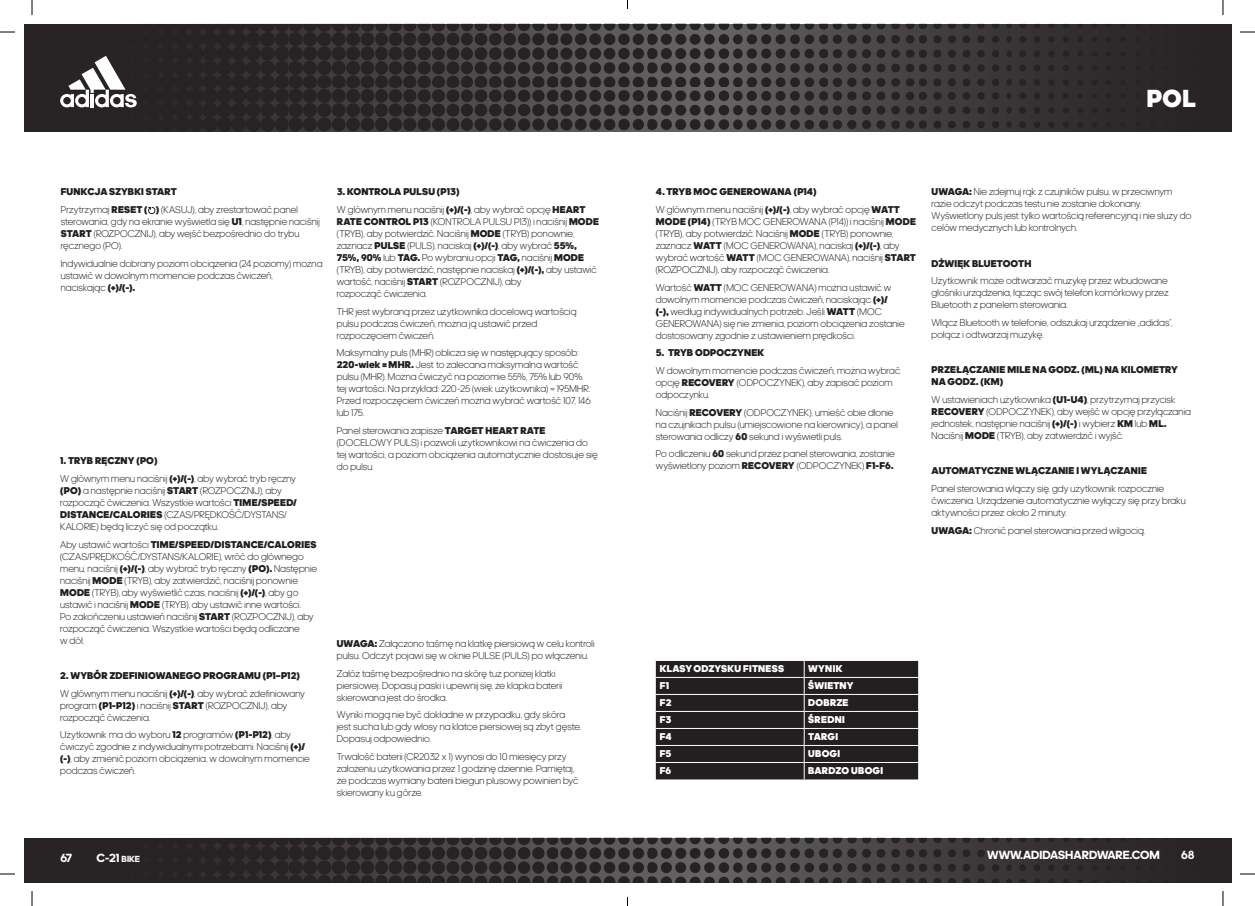
<style>
.page{position:relative;width:1255px;height:906px;background:#fff}
.page>*{position:absolute;margin:0;border:0;box-sizing:border-box;transform-origin:0 0}
.t1{font:900 25px "adineue PROTT";color:#fff}
.t2{font:700 12px "adineue PRO";color:#fff}
.t3{font:300 10px/12px "adineue PROTT";letter-spacing:.01em;color:#231f20}
.t4{font:900 10px/12px "adineue PROTT";letter-spacing:.015em;color:#231f20}
.t5{font:900 10px "adineue PROTT";letter-spacing:.025em;color:#fff}
.s1{font-weight:900}
.s2{font-size:9px}
</style>
<div class="page">
<img style="left:24px;top:24px;width:1207px;height:107px">
<img style="left:24px;top:838px;width:1207px;height:44px">
<svg style="left:60px;top:56px;width:77px;height:51px"></svg>
<svg style="left:656px;top:660px;width:262px;height:119px;background:#302c2d"></svg>
<svg style="left:148px;top:206px;width:7px;height:9px"></svg>
<svg style="left:0;top:31px;width:15px;height:2px"></svg>
<svg style="left:1240px;top:31px;width:15px;height:2px"></svg>
<svg style="left:0;top:873px;width:15px;height:2px"></svg>
<svg style="left:1240px;top:873px;width:15px;height:2px"></svg>
<svg style="left:31px;top:0;width:2px;height:15px"></svg>
<svg style="left:31px;top:891px;width:2px;height:15px"></svg>
<svg style="left:1222px;top:0;width:1px;height:15px"></svg>
<svg style="left:1222px;top:891px;width:1px;height:15px"></svg>
<p class="t4" style="left:61px;top:186px;width:117px">FUNKCJA SZYBKI START</p>
<p class="t3" style="left:61px;top:204px;width:260px">Przytrzymaj <span class="s1">RESET ( )</span> (KASUJ), aby zrestartować panel sterowania, gdy na ekranie wyświetla się <span class="s1">U1</span>, następnie naciśnij <span class="s1">START</span> (ROZPOCZNIJ), aby wejść bezpośrednio do trybu ręcznego (PO).</p>
<p class="t3" style="left:61px;top:257px;width:263px">Indywidualnie dobrany poziom obciążenia (24 poziomy) można ustawić w dowolnym momencie podczas ćwiczeń,<br>naciskając <span class="s1">(+)/(-).</span></p>
<p class="t4" style="left:60px;top:455px;width:99px">1. TRYB RĘCZNY (PO)</p>
<p class="t3" style="left:60px;top:473px;width:238px">W głównym menu naciśnij <span class="s1">(+)/(-)</span>, aby wybrać tryb ręczny <span class="s1">(PO)</span> a następnie naciśnij <span class="s1">START</span> (ROZPOCZNIJ), aby rozpocząć ćwiczenia. Wszystkie wartości <span class="s1">TIME/SPEED/ DISTANCE/CALORIES</span> (CZAS/PRĘDKOŚĆ/DYSTANS/ KALORIE) będą liczyć się od początku.</p>
<p class="t3" style="left:60px;top:538px;width:258px">Aby ustawić wartości <span class="s1">TIME/SPEED/DISTANCE/CALORIES </span>(CZAS/PRĘDKOŚĆ/DYSTANS/KALORIE), wróć do głównego menu, naciśnij <span class="s1">(+)/(-)</span>, aby wybrać tryb ręczny <span class="s1">(PO).</span> Następnie naciśnij <span class="s1">MODE</span> (TRYB), aby zatwierdzić, naciśnij ponownie <span class="s1">MODE</span> (TRYB), aby wyświetlić czas, naciśnij <span class="s1">(+)/(-)</span>, aby go ustawić i naciśnij <span class="s1">MODE</span> (TRYB), aby ustawić inne wartości.<br>Po zakończeniu ustawień naciśnij <span class="s1">START</span> (ROZPOCZNIJ), aby rozpocząć ćwiczenia. Wszystkie wartości będą odliczane<br>w dół.</p>
<p class="t4" style="left:60px;top:669px;width:241px">2. WYBÓR ZDEFINIOWANEGO PROGRAMU (P1–P12)</p>
<p class="t3" style="left:60px;top:687px;width:246px">W głównym menu naciśnij <span class="s1">(+)/(-)</span>, aby wybrać zdefiniowany program <span class="s1">(P1-P12)</span> i naciśnij <span class="s1">START</span> (ROZPOCZNIJ), aby rozpocząć ćwiczenia.</p>
<p class="t3" style="left:60px;top:729px;width:251px">Użytkownik ma do wyboru <span class="s1">12</span> programów <span class="s1">(P1-P12)</span>, aby ćwiczyć zgodnie z indywidualnymi potrzebami. Naciśnij <span class="s1">(+)/ (-)</span>, aby zmienić poziom obciążenia, w dowolnym momencie podczas ćwiczeń.</p>
<p class="t4" style="left:337px;top:186px;width:124px">3. KONTROLA PULSU (P13)</p>
<p class="t3" style="left:337px;top:204px;width:264px">W głównym menu naciśnij <span class="s1">(+)/(-)</span>, aby wybrać opcję <span class="s1">HEART RATE CONTROL P13</span> (KONTROLA PULSU P13)) i naciśnij <span class="s1">MODE </span>(TRYB), aby potwierdzić. Naciśnij <span class="s1">MODE</span> (TRYB) ponownie, zaznacz <span class="s1">PULSE</span> (PULS), naciskaj <span class="s1">(+)/(-)</span>, aby wybrać <span class="s1">55%, 75%, 90%</span> lub <span class="s1">TAG.</span> Po wybraniu opcji <span class="s1">TAG,</span> naciśnij <span class="s1">MODE </span>(TRYB), aby potwierdzić, następnie naciskaj <span class="s1">(+)/(-),</span> aby ustawić wartość, naciśnij <span class="s1">START</span> (ROZPOCZNIJ), aby<br>rozpocząć ćwiczenia.</p>
<p class="t3" style="left:337px;top:305px;width:241px">THR jest wybraną przez użytkownika docelową wartością pulsu podczas ćwiczeń, można ją ustawić przed rozpoczęciem ćwiczeń.</p>
<p class="t3" style="left:337px;top:347px;width:255px">Maksymalny puls (MHR) oblicza się w następujący sposób:<br><span class="s1">220-wiek = MHR.</span> Jest to zalecana maksymalna wartość pulsu (MHR). Można ćwiczyć na poziomie 55%, 75% lub 90% tej wartości. Na przykład: 220-25 (wiek użytkownika) = 195MHR.<br>Przed rozpoczęciem ćwiczeń można wybrać wartość 107, 146 lub 175.</p>
<p class="t3" style="left:337px;top:425px;width:262px">Panel sterowania zapisze <span class="s1">TARGET HEART RATE </span>(DOCELOWY PULS) i pozwoli użytkownikowi na ćwiczenia do tej wartości, a poziom obciążenia automatycznie dostosuje się do pulsu.</p>
<p class="t3" style="left:337px;top:637px;width:259px"><span class="s1">UWAGA:</span> Załączono taśmę na klatkę piersiową w celu kontroli pulsu. Odczyt pojawi się w oknie PULSE (PULS) po włączeniu.</p>
<p class="t3" style="left:337px;top:667px;width:227px">Załóż taśmę bezpośrednio na skórę tuż poniżej klatki piersiowej. Dopasuj paski i upewnij się, że klapka baterii skierowana jest do środka.</p>
<p class="t3" style="left:337px;top:709px;width:246px">Wyniki mogą nie być dokładne w przypadku, gdy skóra jest sucha lub gdy włosy na klatce piersiowej są zbyt gęste.<br>Dopasuj odpowiednio.</p>
<p class="t3" style="left:337px;top:750px;width:243px">Trwałość baterii (CR2032 x 1) wynosi do 10 miesięcy przy założeniu użytkowania przez 1 godzinę dziennie. Pamiętaj, że podczas wymiany baterii biegun plusowy powinien być skierowany ku górze.</p>
<p class="t1" style="left:1146px;top:83px;width:51px">POL</p>
<p class="t4" style="left:656px;top:186px;width:162px">4. TRYB MOC GENEROWANA (P14)</p>
<p class="t3" style="left:656px;top:204px;width:262px">W głównym menu naciśnij <span class="s1">(+)/(-)</span>, aby wybrać opcję <span class="s1">WATT MODE (P14)</span> (TRYB MOC GENEROWANA (P14)) i naciśnij <span class="s1">MODE </span>(TRYB), aby potwierdzić. Naciśnij <span class="s1">MODE</span> (TRYB) ponownie, zaznacz <span class="s1">WATT</span> (MOC GENEROWANA), naciskaj <span class="s1">(+)/(-)</span>, aby wybrać wartość <span class="s1">WATT</span> (MOC GENEROWANA), naciśnij <span class="s1">START </span>(ROZPOCZNIJ), aby rozpocząć ćwiczenia.</p>
<p class="t3" style="left:656px;top:281px;width:250px">Wartość <span class="s1">WATT</span> (MOC GENEROWANA) można ustawić w dowolnym momencie podczas ćwiczeń, naciskając <span class="s1">(+)/<br>(-),</span> według indywidualnych potrzeb. Jeśli <span class="s1">WATT</span> (MOC GENEROWANA) się nie zmienia, poziom obciążenia zostanie dostosowany zgodnie z ustawieniem prędkości.</p>
<p class="t4" style="left:656px;top:347px;width:110px">5. TRYB ODPOCZYNEK</p>
<p class="t3" style="left:656px;top:365px;width:246px">W dowolnym momencie podczas ćwiczeń, można wybrać opcję <span class="s1">RECOVERY</span> (ODPOCZYNEK), aby zapisać poziom odpoczynku.</p>
<p class="t3" style="left:656px;top:406px;width:243px">Naciśnij <span class="s1">RECOVERY</span> (ODPOCZYNEK), umieść obie dłonie na czujnikach pulsu (umiejscowione na kierownicy), a panel sterowania odliczy <span class="s1">60</span> sekund i wyświetli puls.</p>
<p class="t3" style="left:656px;top:448px;width:240px">Po odliczeniu <span class="s1">60</span> sekund przez panel sterowania, zostanie wyświetlony poziom <span class="s1">RECOVERY</span> (ODPOCZYNEK) <span class="s1">F1-F6.</span></p>
<p class="t3" style="left:931px;top:186px;width:261px"><span class="s1">UWAGA:</span> Nie zdejmuj rąk z czujników pulsu, w przeciwnym razie odczyt podczas testu nie zostanie dokonany.<br>Wyświetlony puls jest tylko wartością referencyjną i nie służy do celów medycznych lub kontrolnych.</p>
<p class="t4" style="left:931px;top:257px;width:101px">DŻWIĘK BLUETOOTH</p>
<p class="t3" style="left:931px;top:275px;width:239px;text-align:justify">Użytkownik może odtwarzać muzykę przez wbudowane głośniki urządzenia, łącząc swój telefon komórkowy przez Bluetooth z panelem sterowania.</p>
<p class="t3" style="left:931px;top:317px;width:242px">Włącz Bluetooth w telefonie, odszukaj urządzenie „adidas”, połącz i odtwarzaj muzykę.</p>
<p class="t4" style="left:931px;top:364px;width:248px">PRZEŁĄCZANIE MILE NA GODZ. (ML) NA KILOMETRY<br>NA GODZ. (KM)</p>
<p class="t3" style="left:931px;top:394px;width:261px">W ustawieniach użytkownika <span class="s1">(U1-U4)</span>, przytrzymaj przycisk <span class="s1">RECOVERY</span> (ODPOCZYNEK), aby wejść w opcję przyłączania jednostek, następnie naciśnij <span class="s1">(+)/(-)</span> i wybierz <span class="s1">KM</span> lub <span class="s1">ML.<br></span>Naciśnij <span class="s1">MODE</span> (TRYB), aby zatwierdzić i wyjść.</p>
<p class="t4" style="left:931px;top:465px;width:217px">AUTOMATYCZNE WŁĄCZANIE I WYŁĄCZANIE</p>
<p class="t3" style="left:931px;top:483px;width:255px">Panel sterowania włączy się, gdy użytkownik rozpocznie ćwiczenia. Urządzenie automatycznie wyłączy się przy braku aktywności przez około 2 minuty.</p>
<p class="t3" style="left:931px;top:524px;width:215px"><span class="s1">UWAGA:</span> Chronić panel sterowania przed wilgocią.</p>
<p class="t5" style="left:660px;top:662px;width:126px">KLASY ODZYSKU FITNESS</p>
<p class="t5" style="left:808px;top:662px;width:36px">WYNIK</p>
<p class="t5" style="left:660px;top:679px;width:11px">F1</p>
<p class="t5" style="left:808px;top:679px;width:47px">ŚWIETNY</p>
<p class="t5" style="left:660px;top:696px;width:13px">F2</p>
<p class="t5" style="left:808px;top:696px;width:42px">DOBRZE</p>
<p class="t5" style="left:660px;top:713px;width:13px">F3</p>
<p class="t5" style="left:808px;top:713px;width:38px">ŚREDNI</p>
<p class="t5" style="left:660px;top:730px;width:13px">F4</p>
<p class="t5" style="left:808px;top:730px;width:31px">TARGI</p>
<p class="t5" style="left:660px;top:747px;width:13px">F5</p>
<p class="t5" style="left:808px;top:747px;width:33px">UBOGI</p>
<p class="t5" style="left:660px;top:764px;width:13px">F6</p>
<p class="t5" style="left:808px;top:764px;width:76px">BARDZO UBOGI</p>
<p class="t2" style="left:60px;top:851px;width:13px">67</p>
<p class="t2" style="left:96px;top:851px;width:45px">C-21 <span class="s2">BIKE</span></p>
<p class="t2" style="left:987px;top:848px;width:174px">WWW.ADIDASHARDWARE.COM</p>
<p class="t2" style="left:1181px;top:848px;width:15px">68</p>
</div>
